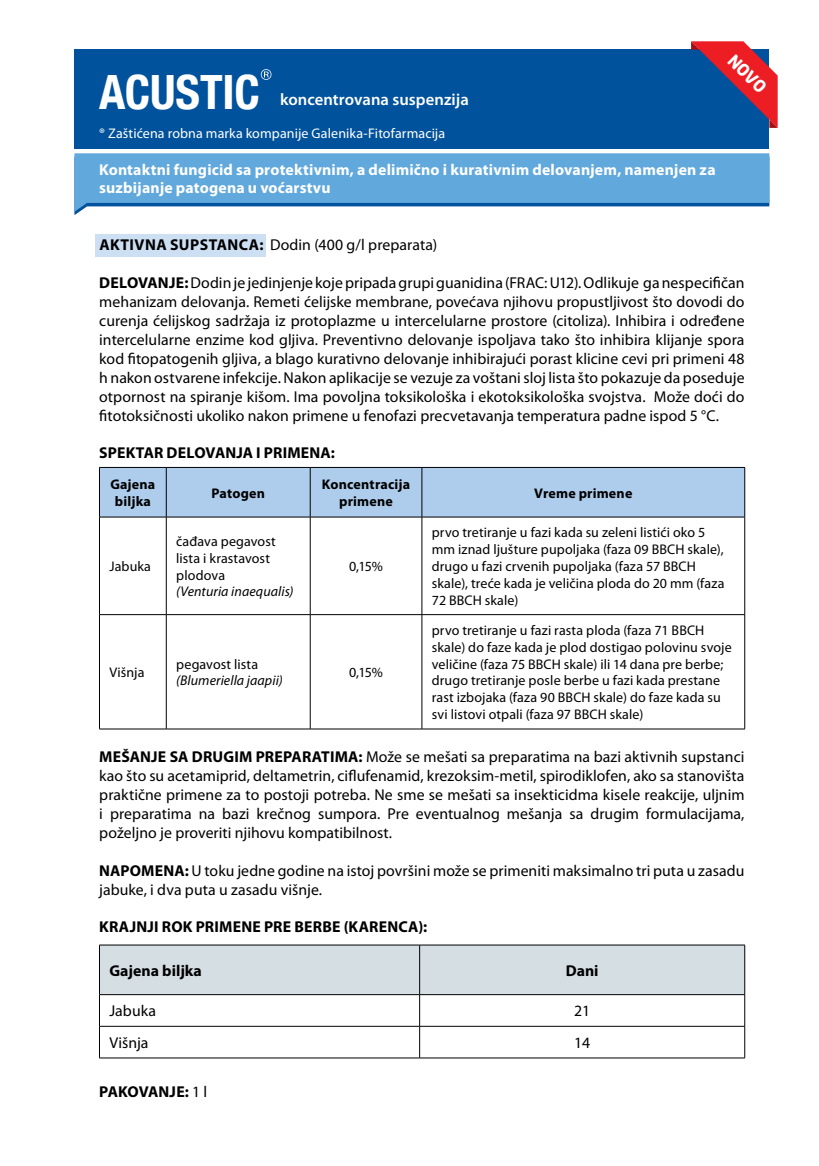
<style>
.page{position:relative;width:819px;height:1166px;background:#fff}
.page>*{position:absolute;margin:0;border:0;box-sizing:border-box;transform-origin:0 0}
.t1{font:700 condensed 47.25px "Helvetica Neue LT Com";letter-spacing:-.005em;color:#fff}
.t2{font:600 16.62px "Myriad Pro";letter-spacing:.005em;color:#fff}
.t3{font:700 16.62px "Neo Sans Std";color:#fff}
.t4{font:15.75px/18.9px "Myriad Pro";letter-spacing:.005em;color:#000;text-align:justify}
.t5{font:700 15.75px/18.9px "Myriad Pro";letter-spacing:.01em;color:#fff}
.t6{font:700 15.75px "Myriad Pro";letter-spacing:.01em;color:#000}
.t7{font:14px/16.8px "Myriad Pro";letter-spacing:.01em;color:#000}
.t8{font:700 14px/16.8px "Myriad Pro";letter-spacing:.015em;color:#000;text-align:center}
.t9{font:14px "Myriad Pro";letter-spacing:.005em;color:#fff}
.t10{font:italic 14px "Myriad Pro";letter-spacing:.005em;color:#000}
.s1{font-weight:700}
.s2{font-weight:400}
</style>
<div class="page">
<div style="left:74px;top:50px;width:695px;height:99px;background:#00529c"></div>
<div style="left:100px;top:468px;width:644px;height:49px;background:#aecdec"></div>
<svg style="left:100px;top:518px;width:644px;height:211px"></svg>
<hr style="left:99px;top:467px;width:67px;height:1px;background:#000">
<hr style="left:99px;top:468px;width:1px;height:49px;background:#000">
<hr style="left:166px;top:467px;width:144px;height:1px;background:#000">
<hr style="left:166px;top:468px;width:1px;height:49px;background:#000">
<hr style="left:310px;top:467px;width:112px;height:1px;background:#000">
<hr style="left:310px;top:468px;width:1px;height:49px;background:#000">
<hr style="left:422px;top:467px;width:323px;height:1px;background:#000">
<hr style="left:421px;top:468px;width:1px;height:49px;background:#000">
<hr style="left:744px;top:468px;width:1px;height:49px;background:#000">
<hr style="left:99px;top:517px;width:67px;height:1px;background:#000">
<hr style="left:99px;top:517px;width:1px;height:97px;background:#000">
<hr style="left:166px;top:517px;width:144px;height:1px;background:#000">
<hr style="left:166px;top:517px;width:1px;height:97px;background:#000">
<hr style="left:310px;top:517px;width:112px;height:1px;background:#000">
<hr style="left:310px;top:517px;width:1px;height:97px;background:#000">
<hr style="left:422px;top:517px;width:323px;height:1px;background:#000">
<hr style="left:421px;top:517px;width:1px;height:97px;background:#000">
<hr style="left:744px;top:517px;width:1px;height:97px;background:#000">
<hr style="left:99px;top:614px;width:67px;height:1px;background:#000">
<hr style="left:99px;top:615px;width:1px;height:114px;background:#000">
<hr style="left:166px;top:614px;width:144px;height:1px;background:#000">
<hr style="left:166px;top:615px;width:1px;height:114px;background:#000">
<hr style="left:310px;top:614px;width:112px;height:1px;background:#000">
<hr style="left:310px;top:615px;width:1px;height:114px;background:#000">
<hr style="left:422px;top:614px;width:323px;height:1px;background:#000">
<hr style="left:421px;top:615px;width:1px;height:114px;background:#000">
<hr style="left:744px;top:615px;width:1px;height:114px;background:#000">
<hr style="left:99px;top:729px;width:67px;height:1px;background:#000">
<hr style="left:166px;top:729px;width:144px;height:1px;background:#000">
<hr style="left:310px;top:729px;width:112px;height:1px;background:#000">
<hr style="left:422px;top:729px;width:323px;height:1px;background:#000">
<div style="left:100px;top:946px;width:644px;height:48px;background:#d4dee3"></div>
<svg style="left:100px;top:995px;width:644px;height:62px"></svg>
<hr style="left:99px;top:945px;width:320px;height:1px;background:#000">
<hr style="left:99px;top:945px;width:1px;height:49px;background:#000">
<hr style="left:419px;top:945px;width:326px;height:1px;background:#000">
<hr style="left:419px;top:945px;width:1px;height:49px;background:#000">
<hr style="left:744px;top:945px;width:1px;height:49px;background:#000">
<hr style="left:99px;top:994px;width:320px;height:1px;background:#000">
<hr style="left:99px;top:995px;width:1px;height:31px;background:#000">
<hr style="left:419px;top:994px;width:326px;height:1px;background:#000">
<hr style="left:419px;top:995px;width:1px;height:31px;background:#000">
<hr style="left:744px;top:995px;width:1px;height:31px;background:#000">
<hr style="left:99px;top:1026px;width:320px;height:1px;background:#000">
<hr style="left:99px;top:1026px;width:1px;height:32px;background:#000">
<hr style="left:419px;top:1026px;width:326px;height:1px;background:#000">
<hr style="left:419px;top:1026px;width:1px;height:32px;background:#000">
<hr style="left:744px;top:1026px;width:1px;height:32px;background:#000">
<hr style="left:99px;top:1057px;width:320px;height:1px;background:#000">
<hr style="left:419px;top:1057px;width:326px;height:1px;background:#000">
<svg style="left:74px;top:153px;width:695px;height:59px;background:#6aabdb"></svg>
<div style="left:96px;top:234px;width:170px;height:22px;background:#cddff3"></div>
<svg style="left:261px;top:69px;width:10px;height:11px"></svg>
<svg style="left:691px;top:41px;width:86px;height:87px"></svg>
<h1 class="t1" style="left:99px;top:64px;width:162px">ACUSTIC</h1>
<p class="t2" style="left:280px;top:90px;width:190px">koncentrovana suspenzija</p>
<p class="t9" style="left:99px;top:126px;width:347px">® Zaštićena robna marka kompanije Galenika-Fitofarmacija</p>
<p class="t5" style="left:99px;top:160px;width:618px">Kontaktni fungicid sa protektivnim, a delimično i kurativnim delovanjem, namenjen za suzbijanje patogena u voćarstvu</p>
<p class="t3" style="left:738px;top:50px;width:48px;rotate:45deg">NOVO</p>
<p class="t4" style="left:99px;top:236px;width:339px"><span class="s1">AKTIVNA SUPSTANCA:</span> Dodin (400 g/l preparata)</p>
<p class="t4" style="left:99px;top:274px;width:646px"><span class="s1">DELOVANJE:</span> Dodin je jedinjenje koje pripada grupi guanidina (FRAC: U12). Odlikuje ga nespecifičan mehanizam delovanja. Remeti ćelijske membrane, povećava njihovu propustljivost što dovodi do curenja ćelijskog sadržaja iz protoplazme u intercelularne prostore (citoliza). Inhibira i određene intercelularne enzime kod gljiva. Preventivno delovanje ispoljava tako što inhibira klijanje spora kod fitopatogenih gljiva, a blago kurativno delovanje inhibirajući porast klicine cevi pri primeni 48 h nakon ostvarene infekcije. Nakon aplikacije se vezuje za voštani sloj lista što pokazuje da poseduje otpornost na spiranje kišom. Ima povoljna toksikološka i ekotoksikološka svojstva. Može doći do fitotoksičnosti ukoliko nakon primene u fenofazi precvetavanja temperatura padne ispod 5 °C.</p>
<p class="t6" style="left:99px;top:444px;width:237px">SPEKTAR DELOVANJA I PRIMENA:</p>
<p class="t8" style="left:110px;top:476px;width:46px">Gajena biljka</p>
<p class="t8" style="left:211px;top:484px;width:55px">Patogen</p>
<p class="t8" style="left:322px;top:476px;width:90px">Koncentracija primene</p>
<p class="t8" style="left:534px;top:484px;width:100px">Vreme primene</p>
<p class="t7" style="left:109px;top:558px;width:43px">Jabuka</p>
<p class="t7" style="left:176px;top:533px;width:101px">čađava pegavost lista i krastavost plodova</p>
<p class="t10" style="left:176px;top:584px;width:119px">(Venturia inaequalis)</p>
<p class="t7" style="left:349px;top:558px;width:35px">0,15%</p>
<p class="t7" style="left:432px;top:525px;width:294px">prvo tretiranje u fazi kada su zeleni listići oko 5 mm iznad ljušture pupoljaka (faza 09 BBCH skale), drugo u fazi crvenih pupoljaka (faza 57 BBCH skale), treće kada je veličina ploda do 20 mm (faza 72 BBCH skale)</p>
<p class="t7" style="left:432px;top:622px;width:301px">prvo tretiranje u fazi rasta ploda (faza 71 BBCH skale) do faze kada je plod dostigao polovinu svoje veličine (faza 75 BBCH skale) ili 14 dana pre berbe; drugo tretiranje posle berbe u fazi kada prestane rast izbojaka (faza 90 BBCH skale) do faze kada su svi listovi otpali (faza 97 BBCH skale)</p>
<p class="t4" style="left:99px;top:748px;width:646px"><span class="s1">MEŠANJE SA DRUGIM PREPARATIMA:</span> Može se mešati sa preparatima na bazi aktivnih supstanci kao što su acetamiprid, deltametrin, ciflufenamid, krezoksim-metil, spirodiklofen, ako sa stanovišta praktične primene za to postoji potreba. Ne sme se mešati sa insekticidma kisele reakcije, uljnim i preparatima na bazi krečnog sumpora. Pre eventualnog mešanja sa drugim formulacijama, poželjno je proveriti njihovu kompatibilnost.</p>
<p class="t4" style="left:99px;top:861px;width:646px"><span class="s1">NAPOMENA:</span> U toku jedne godine na istoj površini može se primeniti maksimalno tri puta u zasadu jabuke, i dva puta u zasadu višnje.</p>
<p class="t6" style="left:99px;top:918px;width:329px">KRAJNJI ROK PRIMENE PRE BERBE (KARENCA):</p>
<p class="t7" style="left:176px;top:656px;width:83px">pegavost lista</p>
<p class="t10" style="left:176px;top:673px;width:108px">(Blumeriella jaapii)</p>
<p class="t7" style="left:109px;top:664px;width:36px">Višnja</p>
<p class="t7" style="left:349px;top:664px;width:35px">0,15%</p>
<p class="t6" style="left:109px;top:961px;width:94px">Gajena biljka</p>
<p class="t6" style="left:565px;top:961px;width:34px">Dani</p>
<p class="t4" style="left:109px;top:1002px;width:48px">Jabuka</p>
<p class="t4" style="left:574px;top:1002px;width:18px">21</p>
<p class="t4" style="left:109px;top:1033px;width:41px">Višnja</p>
<p class="t4" style="left:574px;top:1033px;width:18px">14</p>
<p class="t6" style="left:99px;top:1083px;width:110px">PAKOVANJE: <span class="s2">1 l</span></p>
</div>
